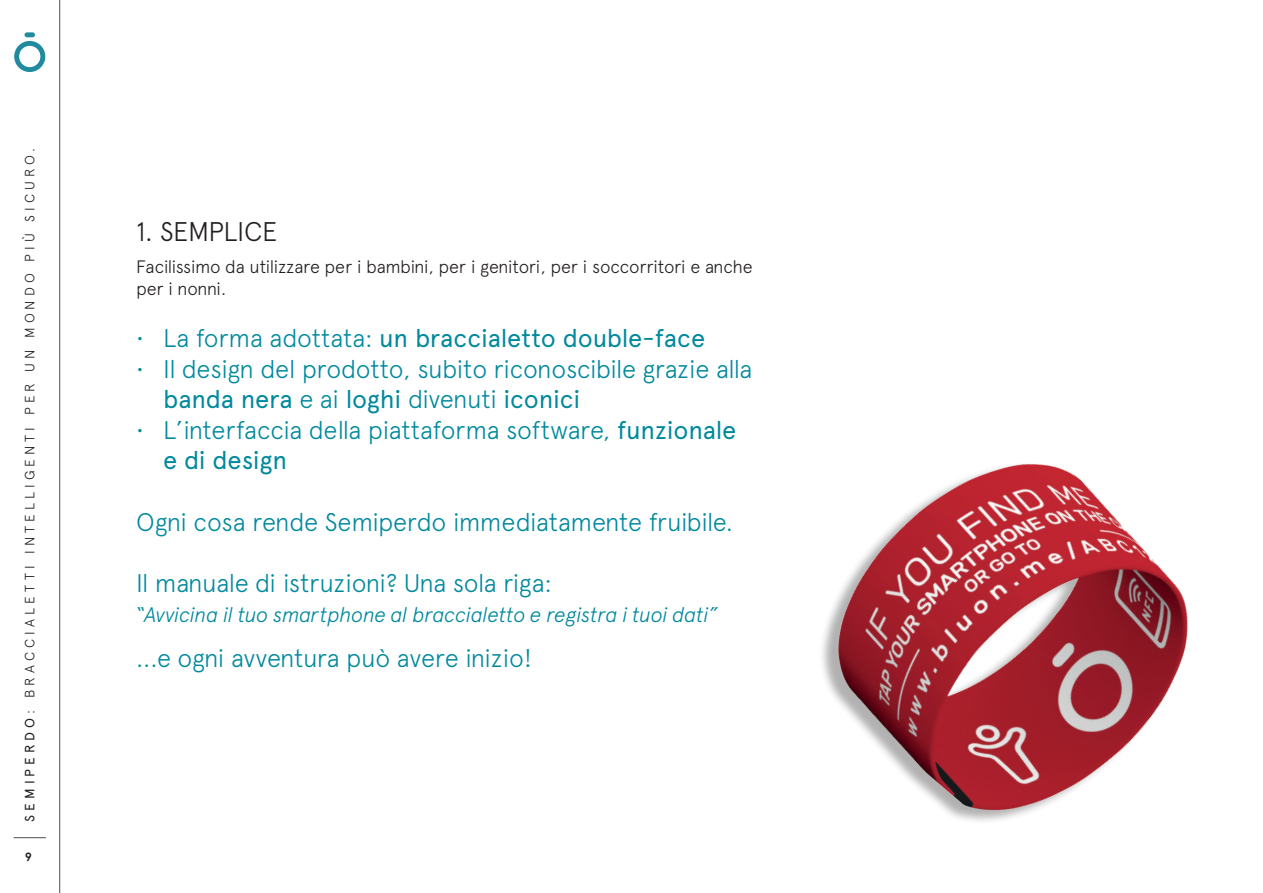
<style>
.page{position:relative;width:1263px;height:893px;background:#fff}
.page>*{position:absolute;margin:0;border:0;box-sizing:border-box;transform-origin:0 0}
.t1{font:300 27px "Apercu Pro";letter-spacing:-.01em;color:#231f20}
.t2{font:300 25.5px/30.6px "Apercu Pro";letter-spacing:-.015em;color:#00899d}
.t3{font:25.5px "Apercu Pro";letter-spacing:-.01em;color:#00899d}
.t4{font:italic 300 21px "Apercu Pro";letter-spacing:-.015em;color:#00899d}
.t5{font:300 18px/21.6px "Apercu Pro";letter-spacing:-.015em;color:#231f20}
.t6{font:300 13.5px "Apercu Pro";letter-spacing:.3em;color:#231f20}
.t7{font:700 12px "Apercu Pro";color:#231f20}
.s1{font-weight:400}
.s2{font-weight:300}
</style>
<div class="page">
<svg style="left:14px;top:41px;width:31px;height:31px"></svg>
<div style="left:25px;top:32px;width:10px;height:5px;background:#208a9f;border-radius:2px"></div>
<hr style="left:14px;top:837px;width:32px;height:1px;background:#231f20">
<hr style="left:59px;top:0;width:1px;height:893px;background:#231f20">
<img style="left:822px;top:463px;width:366px;height:358px">
<p class="t6" style="left:20px;top:822px;width:675px;rotate:-90deg"><span class="s1">SEMIPERDO</span>: BRACCIALETTI INTELLIGENTI PER UN MONDO PIÙ SICURO.</p>
<p class="t7" style="left:25px;top:848px;width:9px">9</p>
<p class="t1" style="left:136px;top:211px;width:143px">1. SEMPLICE</p>
<p class="t5" style="left:136px;top:254px;width:618px">Facilissimo da utilizzare per i bambini, per i genitori, per i soccorritori e anche per i nonni.</p>
<p class="t3" style="left:136px;top:319px;width:571px"><span class="s2">• La forma adottata:</span> un braccialetto double-face</p>
<p class="t2" style="left:163px;top:351px;width:591px;text-indent:-27px">• Il design del prodotto, subito riconoscibile grazie alla <span class="s1">banda nera</span> e ai <span class="s1">loghi</span> divenuti <span class="s1">iconici</span></p>
<p class="t2" style="left:163px;top:412px;width:575px;text-indent:-27px">• L’interfaccia della piattaforma software, <span class="s1">funzionale e di design</span></p>
<p class="t2" style="left:136px;top:504px;width:598px">Ogni cosa rende Semiperdo immediatamente fruibile.</p>
<p class="t2" style="left:136px;top:565px;width:418px">Il manuale di istruzioni? Una sola riga:</p>
<p class="t4" style="left:136px;top:599px;width:582px">“Avvicina il tuo smartphone al braccialetto e registra i tuoi dati”</p>
<p class="t2" style="left:136px;top:641px;width:398px">...e ogni avventura può avere inizio!</p>
</div>
